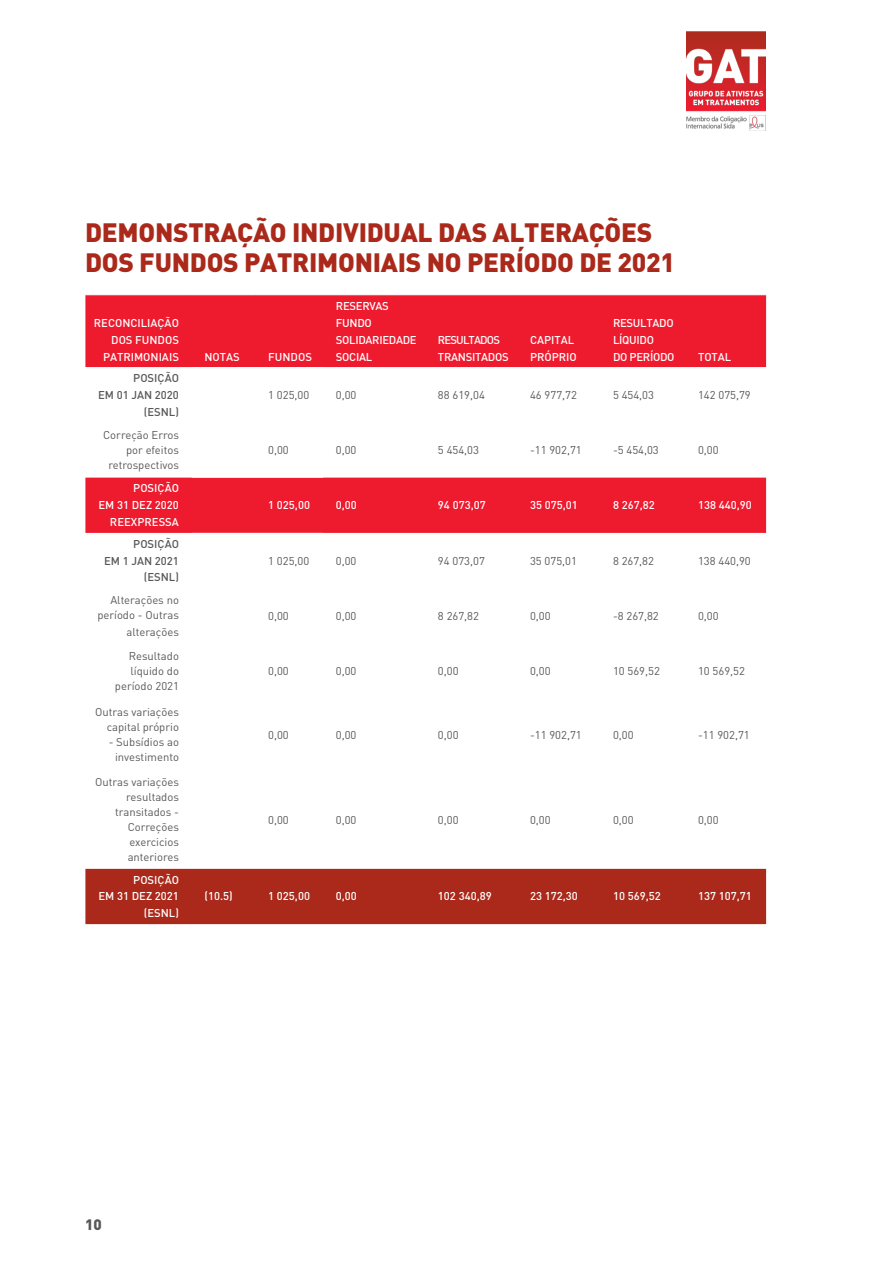
<style>
.page{position:relative;width:893px;height:1263px;background:#fff}
.page>*{position:absolute;margin:0;border:0;box-sizing:border-box;transform-origin:0 0}
.t1{font:900 26.25px "DIN Black";letter-spacing:-.01em;color:#aa291a}
.t2{font:900 15px "DIN Black";color:#57585a}
.t3{font:11.25px/15px "DIN";color:#57585a;text-align:right}
.t4{font:500 11.25px/16.8px "DIN Medium";color:#fff;text-align:right}
.t5{font:500 11.25px/16.8px "DIN Medium";letter-spacing:-.025em;color:#fff}
.t6{font:500 11.25px/16.8px "DIN Medium";color:#57585a;text-align:right}
</style>
<div class="page">
<img style="left:687px;top:32px;width:78px;height:98px">
<svg style="left:85px;top:295px;width:681px;height:238px;fill:#ee1a2e"></svg>
<svg style="left:192px;top:367px;width:131px;height:502px"></svg>
<div style="left:85px;top:869px;width:681px;height:55px;background:#aa291a"></div>
<p class="t1" style="left:85px;top:215px;width:569px">DEMONSTRAÇÃO INDIVIDUAL DAS ALTERAÇÕES</p>
<p class="t1" style="left:85px;top:244px;width:591px">DOS FUNDOS PATRIMONIAIS NO PERÍODO DE 2021</p>
<p class="t4" style="left:94px;top:314px;width:87px">RECONCILIAÇÃO</p>
<p class="t4" style="left:111px;top:331px;width:69px">DOS FUNDOS</p>
<p class="t4" style="left:103px;top:348px;width:77px">PATRIMONIAIS</p>
<p class="t4" style="left:204px;top:348px;width:37px">NOTAS</p>
<p class="t4" style="left:268px;top:348px;width:45px">FUNDOS</p>
<p class="t5" style="left:336px;top:298px;width:54px">RESERVAS<br>FUNDO</p>
<p class="t5" style="left:336px;top:331px;width:82px">SOLIDARIEDADE<br>SOCIAL</p>
<p class="t5" style="left:438px;top:331px;width:72px">RESULTADOS<br>TRANSITADOS</p>
<p class="t4" style="left:530px;top:331px;width:48px;text-align:left">CAPITAL<br>PRÓPRIO</p>
<p class="t5" style="left:613px;top:314px;width:62px">RESULTADO</p>
<p class="t5" style="left:613px;top:331px;width:43px">LÍQUIDO</p>
<p class="t5" style="left:613px;top:348px;width:63px">DO PERÍODO</p>
<p class="t4" style="left:698px;top:348px;width:35px">TOTAL</p>
<p class="t6" style="left:133px;top:369px;width:47px">POSIÇÃO</p>
<p class="t6" style="left:98px;top:386px;width:82px">EM 01 JAN 2020 (ESNL)</p>
<p class="t3" style="left:268px;top:387px;width:43px">1 025,00</p>
<p class="t3" style="left:336px;top:387px;width:22px">0,00</p>
<p class="t3" style="left:438px;top:387px;width:48px">88 619,04</p>
<p class="t3" style="left:530px;top:387px;width:48px">46 977,72</p>
<p class="t3" style="left:613px;top:387px;width:43px">5 454,03</p>
<p class="t3" style="left:698px;top:387px;width:54px">142 075,79</p>
<p class="t3" style="left:103px;top:427px;width:77px">Correção Erros</p>
<p class="t3" style="left:126px;top:442px;width:54px">por efeitos</p>
<p class="t3" style="left:108px;top:457px;width:72px">retrospectivos</p>
<p class="t3" style="left:268px;top:442px;width:22px">0,00</p>
<p class="t3" style="left:336px;top:442px;width:22px">0,00</p>
<p class="t3" style="left:438px;top:442px;width:43px">5 454,03</p>
<p class="t3" style="left:530px;top:442px;width:53px">-11 902,71</p>
<p class="t3" style="left:613px;top:442px;width:47px">-5 454,03</p>
<p class="t3" style="left:698px;top:442px;width:22px">0,00</p>
<p class="t4" style="left:133px;top:479px;width:47px">POSIÇÃO</p>
<p class="t4" style="left:98px;top:496px;width:82px">EM 31 DEZ 2020<br>REEXPRESSA</p>
<p class="t4" style="left:268px;top:496px;width:43px">1 025,00</p>
<p class="t4" style="left:336px;top:496px;width:23px">0,00</p>
<p class="t4" style="left:438px;top:496px;width:49px">94 073,07</p>
<p class="t4" style="left:530px;top:496px;width:49px">35 075,01</p>
<p class="t4" style="left:613px;top:496px;width:43px">8 267,82</p>
<p class="t4" style="left:698px;top:496px;width:55px">138 440,90</p>
<p class="t6" style="left:133px;top:535px;width:47px">POSIÇÃO</p>
<p class="t6" style="left:104px;top:552px;width:76px">EM 1 JAN 2021 (ESNL)</p>
<p class="t3" style="left:268px;top:553px;width:43px">1 025,00</p>
<p class="t3" style="left:336px;top:553px;width:22px">0,00</p>
<p class="t3" style="left:438px;top:553px;width:48px">94 073,07</p>
<p class="t3" style="left:530px;top:553px;width:48px">35 075,01</p>
<p class="t3" style="left:613px;top:553px;width:43px">8 267,82</p>
<p class="t3" style="left:698px;top:553px;width:54px">138 440,90</p>
<p class="t3" style="left:97px;top:592px;width:83px">Alterações no período - Outras</p>
<p class="t3" style="left:126px;top:624px;width:54px">alterações</p>
<p class="t3" style="left:268px;top:608px;width:22px">0,00</p>
<p class="t3" style="left:336px;top:608px;width:22px">0,00</p>
<p class="t3" style="left:438px;top:608px;width:43px">8 267,82</p>
<p class="t3" style="left:530px;top:608px;width:22px">0,00</p>
<p class="t3" style="left:613px;top:608px;width:47px">-8 267,82</p>
<p class="t3" style="left:698px;top:608px;width:22px">0,00</p>
<p class="t3" style="left:129px;top:648px;width:52px">Resultado</p>
<p class="t3" style="left:130px;top:663px;width:50px">líquido do</p>
<p class="t3" style="left:115px;top:678px;width:66px">período 2021</p>
<p class="t3" style="left:95px;top:705px;width:85px">Outras variações capital próprio</p>
<p class="t3" style="left:109px;top:735px;width:72px;text-align:center">- Subsídios ao investimento</p>
<p class="t3" style="left:95px;top:775px;width:85px">Outras variações resultados</p>
<p class="t3" style="left:115px;top:805px;width:65px">transitados -</p>
<p class="t3" style="left:128px;top:820px;width:53px">Correções</p>
<p class="t3" style="left:129px;top:835px;width:51px">exercicios</p>
<p class="t3" style="left:128px;top:850px;width:53px">anteriores</p>
<p class="t3" style="left:268px;top:663px;width:22px">0,00</p>
<p class="t3" style="left:336px;top:663px;width:22px">0,00</p>
<p class="t3" style="left:438px;top:663px;width:22px">0,00</p>
<p class="t3" style="left:530px;top:663px;width:22px">0,00</p>
<p class="t3" style="left:613px;top:663px;width:48px">10 569,52</p>
<p class="t3" style="left:698px;top:663px;width:48px">10 569,52</p>
<p class="t3" style="left:268px;top:727px;width:22px">0,00</p>
<p class="t3" style="left:336px;top:727px;width:22px">0,00</p>
<p class="t3" style="left:438px;top:727px;width:22px">0,00</p>
<p class="t3" style="left:530px;top:727px;width:53px">-11 902,71</p>
<p class="t3" style="left:613px;top:727px;width:22px">0,00</p>
<p class="t3" style="left:698px;top:727px;width:53px">-11 902,71</p>
<p class="t3" style="left:268px;top:812px;width:22px">0,00</p>
<p class="t3" style="left:336px;top:812px;width:22px">0,00</p>
<p class="t3" style="left:438px;top:812px;width:22px">0,00</p>
<p class="t3" style="left:530px;top:812px;width:22px">0,00</p>
<p class="t3" style="left:613px;top:812px;width:22px">0,00</p>
<p class="t3" style="left:698px;top:812px;width:22px">0,00</p>
<p class="t4" style="left:133px;top:871px;width:47px">POSIÇÃO</p>
<p class="t4" style="left:98px;top:888px;width:82px">EM 31 DEZ 2021 (ESNL)</p>
<p class="t4" style="left:204px;top:888px;width:30px">(10.5)</p>
<p class="t4" style="left:268px;top:888px;width:43px">1 025,00</p>
<p class="t4" style="left:336px;top:888px;width:23px">0,00</p>
<p class="t4" style="left:438px;top:888px;width:55px">102 340,89</p>
<p class="t4" style="left:530px;top:888px;width:49px">23 172,30</p>
<p class="t4" style="left:613px;top:888px;width:49px">10 569,52</p>
<p class="t4" style="left:698px;top:888px;width:55px">137 107,71</p>
<p class="t2" style="left:85px;top:1214px;width:18px">10</p>
</div>
